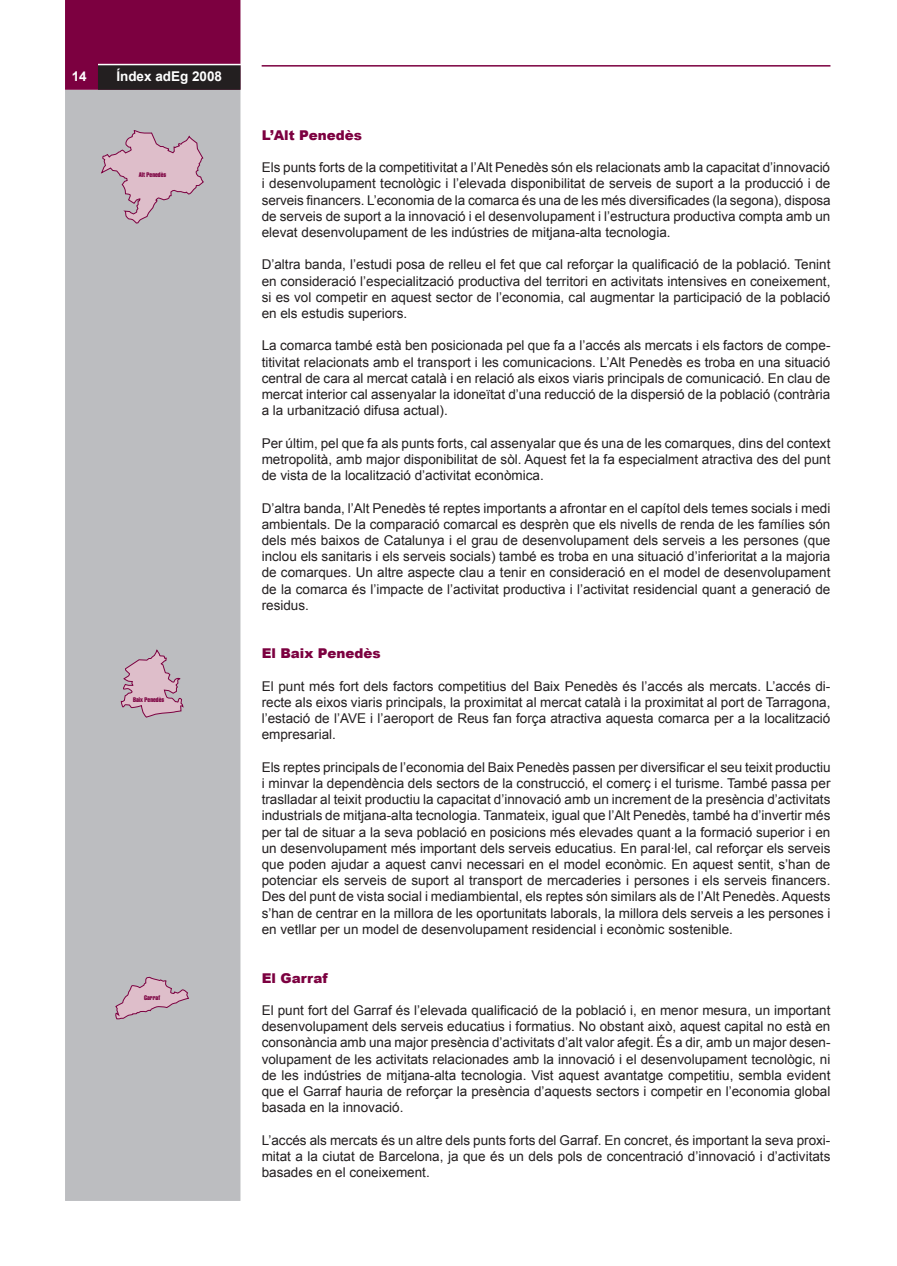
<style>
.page{position:relative;width:897px;height:1266px;background:#fff}
.page>*{position:absolute;margin:0;border:0;box-sizing:border-box;transform-origin:0 0}
.t1{font:13.5px/16.2px "Arial";color:#231f20;text-align:justify}
.t2{font:900 13.5px "Arial";color:#7c0040}
.t3{font:700 13.5px "Arial";color:#fff}
.t4{font:extra-condensed 6.6px "Helvetica";color:#7c0040}
</style>
<div class="page">
<div style="left:65px;top:90px;width:175px;height:1110px;background:#bcbdc0"></div>
<div style="left:65px;top:0;width:175px;height:90px;background:#7c0040"></div>
<div style="left:99px;top:66px;width:141px;height:23px;background:#231f20"></div>
<div style="left:98px;top:65px;width:142px;height:25px;border:2px solid #231f20"></div>
<hr style="left:98px;top:64px;width:143px;height:1px;background:#fff">
<hr style="left:262px;top:65px;width:568px;height:2px;background:#7c0040">
<svg style="left:101px;top:130px;width:103px;height:94px"></svg>
<svg style="left:121px;top:650px;width:63px;height:67px"></svg>
<svg style="left:115px;top:976px;width:74px;height:43px"></svg>
<p class="t3" style="left:72px;top:69px;width:17px">14</p>
<p class="t3" style="left:116px;top:69px;width:107px">Índex adEg 2008</p>
<p class="t4" style="left:139px;top:171px;width:29px">Alt Penedès</p>
<p class="t4" style="left:133px;top:695px;width:33px">Baix Penedès</p>
<p class="t4" style="left:144px;top:993px;width:17px">Garraf</p>
<p class="t2" style="left:262px;top:125px;width:102px">L’Alt Penedès</p>
<p class="t1" style="left:262px;top:159px;width:570px">Els punts forts de la competitivitat a l’Alt Penedès són els relacionats amb la capacitat d’innovació i desenvolupament tecnològic i l’elevada disponibilitat de serveis de suport a la producció i de serveis financers. L’economia de la comarca és una de les més diversificades (la segona), disposa de serveis de suport a la innovació i el desenvolupament i l’estructura productiva compta amb un elevat desenvolupament de les indústries de mitjana-alta tecnologia.</p>
<p class="t1" style="left:262px;top:256px;width:570px">D’altra banda, l’estudi posa de relleu el fet que cal reforçar la qualificació de la població. Tenint en consideració l’especialització productiva del territori en activitats intensives en coneixement, si es vol competir en aquest sector de l’economia, cal augmentar la participació de la població en els estudis superiors.</p>
<p class="t1" style="left:262px;top:337px;width:570px">La comarca també està ben posicionada pel que fa a l’accés als mercats i els factors de compe&shy;titivitat relacionats amb el transport i les comunicacions. L’Alt Penedès es troba en una situació central de cara al mercat català i en relació als eixos viaris principals de comunicació. En clau de mercat interior cal assenyalar la idoneïtat d’una reducció de la dispersió de la població (contrària a la urbanització difusa actual).</p>
<p class="t1" style="left:262px;top:435px;width:570px">Per últim, pel que fa als punts forts, cal assenyalar que és una de les comarques, dins del context metropolità, amb major disponibilitat de sòl. Aquest fet la fa especialment atractiva des del punt de vista de la localització d’activitat econòmica.</p>
<p class="t1" style="left:262px;top:499px;width:570px">D’altra banda, l’Alt Penedès té reptes importants a afrontar en el capítol dels temes socials i medi ambientals. De la comparació comarcal es desprèn que els nivells de renda de les famílies són dels més baixos de Catalunya i el grau de desenvolupament dels serveis a les persones (que inclou els sanitaris i els serveis socials) també es troba en una situació d’inferioritat a la majoria de comarques. Un altre aspecte clau a tenir en consideració en el model de desenvolupament de la comarca és l’impacte de l’activitat productiva i l’activitat residencial quant a generació de residus.</p>
<p class="t2" style="left:262px;top:643px;width:120px">El Baix Penedès</p>
<p class="t1" style="left:262px;top:678px;width:570px">El punt més fort dels factors competitius del Baix Penedès és l’accés als mercats. L’accés di&shy;recte als eixos viaris principals, la proximitat al mercat català i la proximitat al port de Tarragona, l’estació de l’AVE i l’aeroport de Reus fan força atractiva aquesta comarca per a la localització empresarial.</p>
<p class="t1" style="left:262px;top:759px;width:570px">Els reptes principals de l’economia del Baix Penedès passen per diversificar el seu teixit productiu i minvar la dependència dels sectors de la construcció, el comerç i el turisme. També passa per traslladar al teixit productiu la capacitat d’innovació amb un increment de la presència d’activitats industrials de mitjana-alta tecnologia. Tanmateix, igual que l’Alt Penedès, també ha d’invertir més per tal de situar a la seva població en posicions més elevades quant a la formació superior i en un desenvolupament més important dels serveis educatius. En paral·lel, cal reforçar els serveis que poden ajudar a aquest canvi necessari en el model econòmic. En aquest sentit, s’han de potenciar els serveis de suport al transport de mercaderies i persones i els serveis financers.<br>Des del punt de vista social i mediambiental, els reptes són similars als de l’Alt Penedès. Aquests s’han de centrar en la millora de les oportunitats laborals, la millora dels serveis a les persones i en vetllar per un model de desenvolupament residencial i econòmic sostenible.</p>
<p class="t2" style="left:262px;top:967px;width:68px">El Garraf</p>
<p class="t1" style="left:262px;top:1002px;width:570px">El punt fort del Garraf és l’elevada qualificació de la població i, en menor mesura, un important desenvolupament dels serveis educatius i formatius. No obstant això, aquest capital no està en consonància amb una major presència d’activitats d’alt valor afegit. És a dir, amb un major desen&shy;volupament de les activitats relacionades amb la innovació i el desenvolupament tecnològic, ni de les indústries de mitjana-alta tecnologia. Vist aquest avantatge competitiu, sembla evident que el Garraf hauria de reforçar la presència d’aquests sectors i competir en l’economia global basada en la innovació.</p>
<p class="t1" style="left:262px;top:1131px;width:570px">L’accés als mercats és un altre dels punts forts del Garraf. En concret, és important la seva proxi&shy;mitat a la ciutat de Barcelona, ja que és un dels pols de concentració d’innovació i d’activitats basades en el coneixement.</p>
</div>
